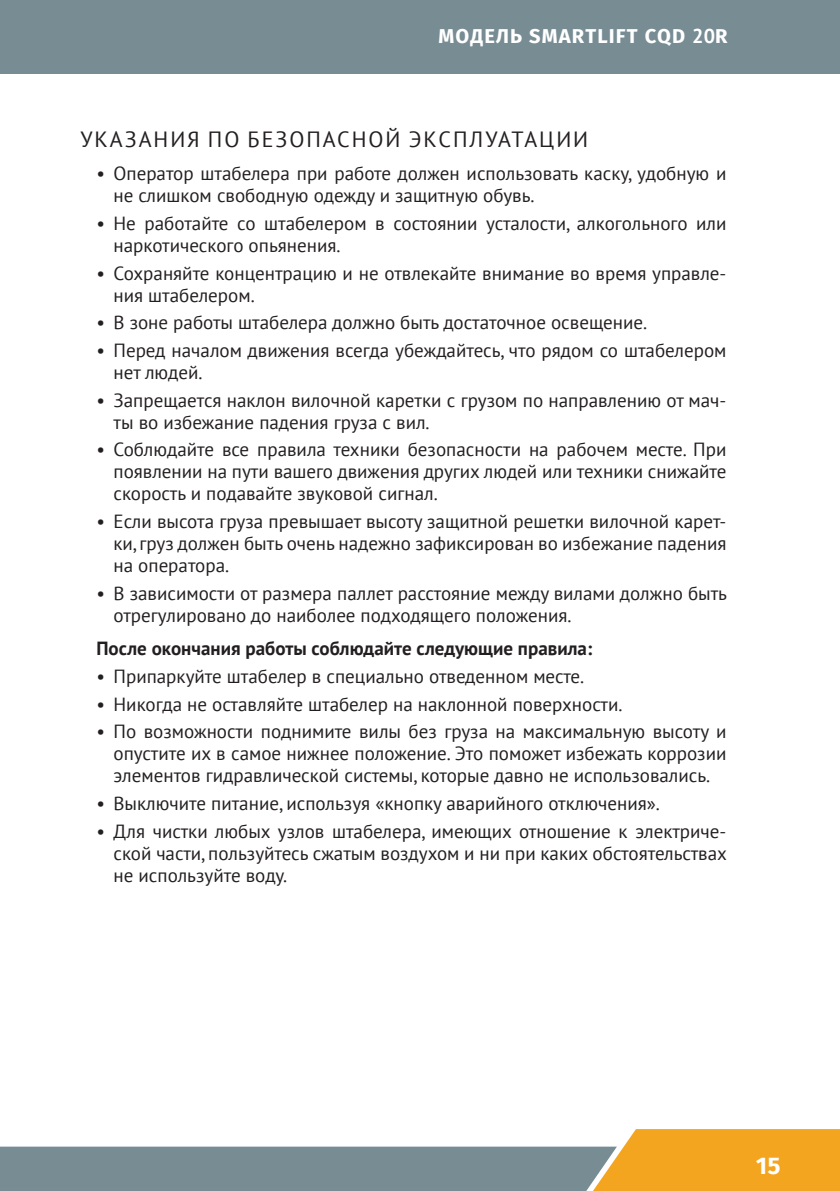
<style>
.page{position:relative;width:840px;height:1191px;background:#fff}
.page>*{position:absolute;margin:0;border:0;box-sizing:border-box;transform-origin:0 0}
.t1{font:700 24px "Fira Sans OT";color:#fff}
.t2{font:22px "PT Sans";letter-spacing:.09em;color:#231f20}
.t3{font:700 20px "Fira Sans OT";letter-spacing:.06em;color:#fff}
.t4{font:19px/22px "PT Sans";color:#231f20}
.t5{font:700 19px "PT Sans";color:#231f20}
.s1{font-family:"PT Sans"}
</style>
<div class="page">
<div style="left:0;top:0;width:839px;height:74px;background:#788c94"></div>
<svg style="left:0;top:1129px;width:839px;height:62px"></svg>
<p class="t3" style="left:438px;top:22px;width:290px">МОДЕЛЬ SMARTLIFT CQD <span class="s1">20</span>R</p>
<p class="t2" style="left:80px;top:125px;width:509px">УКАЗАНИЯ ПО БЕЗОПАСНОЙ ЭКСПЛУАТАЦИИ</p>
<p class="t4" style="left:113px;top:162px;width:614px;text-indent:-17px">• Оператор штабелера при работе должен использовать каску, удобную и не слишком свободную одежду и защитную обувь.</p>
<p class="t4" style="left:113px;top:212px;width:614px;text-indent:-17px">• Не работайте со штабелером в состоянии усталости, алкогольного или наркотического опьянения.</p>
<p class="t4" style="left:113px;top:261px;width:614px;text-indent:-17px">• Сохраняйте концентрацию и не отвлекайте внимание во время управле&shy;ния штабелером.</p>
<p class="t4" style="left:96px;top:311px;width:552px">• В зоне работы штабелера должно быть достаточное освещение.</p>
<p class="t4" style="left:113px;top:339px;width:614px;text-indent:-17px">• Перед началом движения всегда убеждайтесь, что рядом со штабелером нет людей.</p>
<p class="t4" style="left:113px;top:388px;width:614px;text-indent:-17px">• Запрещается наклон вилочной каретки с грузом по направлению от мач&shy;ты во избежание падения груза с вил.</p>
<p class="t4" style="left:113px;top:438px;width:614px;text-align:justify;text-indent:-17px">• Соблюдайте все правила техники безопасности на рабочем месте. При появлении на пути вашего движения других людей или техники снижайте скорость и подавайте звуковой сигнал.</p>
<p class="t4" style="left:113px;top:510px;width:614px;text-align:justify;text-indent:-17px">• Если высота груза превышает высоту защитной решетки вилочной карет&shy;ки, груз должен быть очень надежно зафиксирован во избежание падения на оператора.</p>
<p class="t4" style="left:113px;top:581px;width:614px;text-indent:-17px">• В зависимости от размера паллет расстояние между вилами должно быть отрегулировано до наиболее подходящего положения.</p>
<p class="t5" style="left:96px;top:636px;width:497px">После окончания работы соблюдайте следующие правила:</p>
<p class="t4" style="left:96px;top:664px;width:489px">• Припаркуйте штабелер в специально отведенном месте.</p>
<p class="t4" style="left:96px;top:692px;width:527px">• Никогда не оставляйте штабелер на наклонной поверхности.</p>
<p class="t4" style="left:113px;top:720px;width:614px;text-align:justify;text-indent:-17px">• По возможности поднимите вилы без груза на максимальную высоту и опустите их в самое нижнее положение. Это поможет избежать коррозии элементов гидравлической системы, которые давно не использовались.</p>
<p class="t4" style="left:96px;top:791px;width:564px">• Выключите питание, используя «кнопку аварийного отключения».</p>
<p class="t4" style="left:113px;top:819px;width:614px;text-align:justify;text-indent:-17px">• Для чистки любых узлов штабелера, имеющих отношение к электриче&shy;ской части, пользуйтесь сжатым воздухом и ни при каких обстоятельствах не используйте воду.</p>
<p class="t1" style="left:755px;top:1148px;width:26px">15</p>
</div>
